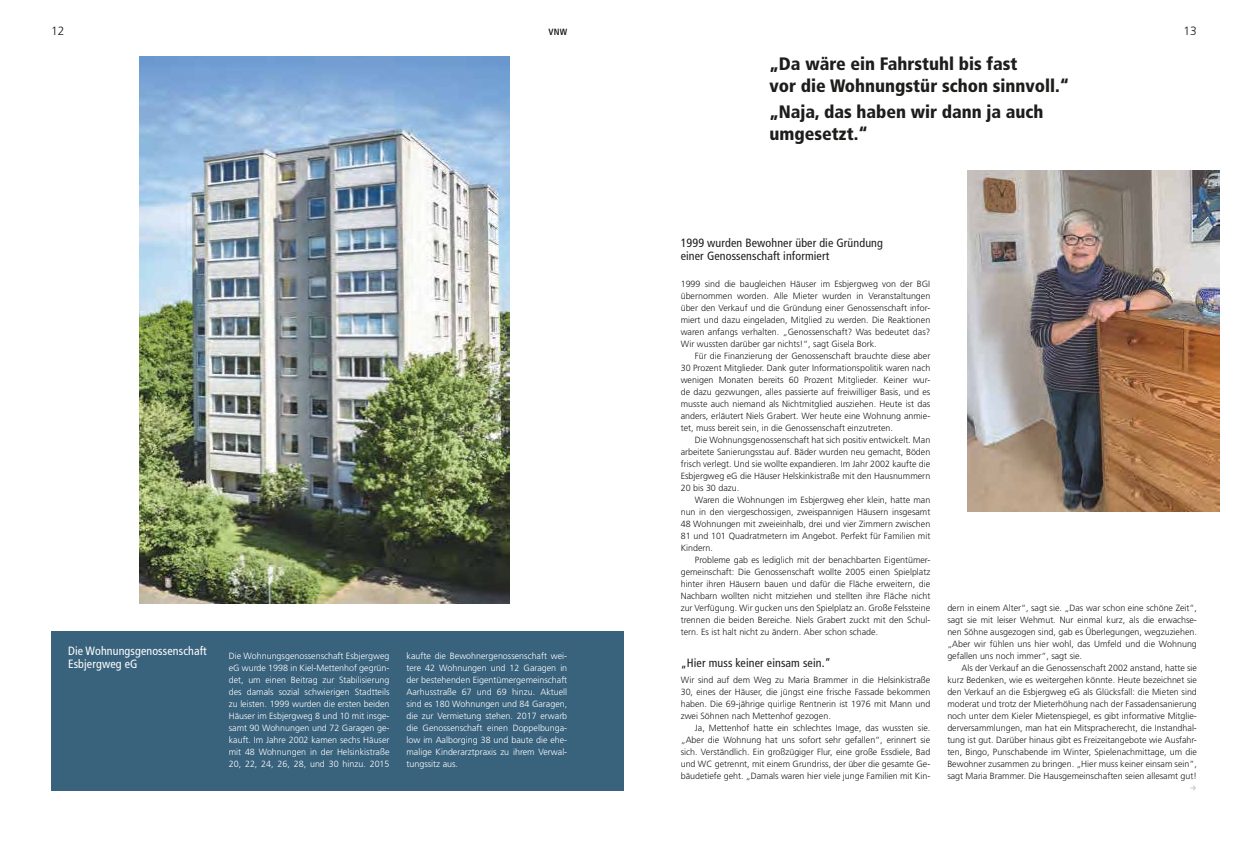
<style>
.page{position:relative;width:1248px;height:842px;background:#fff}
.page>*{position:absolute;margin:0;border:0;box-sizing:border-box;transform-origin:0 0}
.t1{font:900 condensed 18px/21.6px "Frutiger";color:#1d1d1c}
.t2{font:condensed 12px/13px "Frutiger";letter-spacing:.01em;color:#1d1d1c}
.t3{font:condensed 12px/13px "Frutiger";letter-spacing:.01em;color:#fff}
.t4{font:300 12px "Frutiger";color:#1d1d1c}
.t5{font:300 9px/12px "Frutiger";color:#1d1d1c;text-align:justify}
.t6{font:300 9px/12px "Frutiger";color:#fff;text-align:justify}
.t7{font:700 condensed 9px "Frutiger";color:#1d1d1c}
.t8{font:9px "FF Dingbests";color:#c7c6c6}
</style>
<div class="page">
<img style="left:140px;top:57px;width:369px;height:547px">
<img style="left:967px;top:170px;width:252px;height:342px">
<div style="left:51px;top:631px;width:573px;height:160px;background:#39627d"></div>
<h2 class="t4" style="left:51px;top:24px;width:15px">12</h2>
<p class="t7" style="left:548px;top:26px;width:20px">VNW</p>
<h2 class="t4" style="left:1183px;top:24px;width:15px">13</h2>
<h2 class="t3" style="left:68px;top:644px;width:140px">Die Wohnungsgenossenschaft<br>Esbjergweg eG</h2>
<p class="t6" style="left:229px;top:650px;width:162px">Die Wohnungsgenossenschaft Esbjergweg eG wurde 1998 in Kiel-Mettenhof gegrün&shy;det, um einen Beitrag zur Stabilisierung des damals sozial schwierigen Stadtteils zu leisten. 1999 wurden die ersten beiden Häuser im Esbjergweg 8 und 10 mit insge&shy;samt 90 Wohnungen und 72 Garagen ge&shy;kauft. Im Jahre 2002 kamen sechs Häuser mit 48 Wohnungen in der Helsinkistraße 20, 22, 24, 26, 28, und 30 hinzu. 2015</p>
<p class="t6" style="left:406px;top:650px;width:162px">kaufte die Bewohnergenossenschaft wei&shy;tere 42 Wohnungen und 12 Garagen in der bestehenden Eigentümergemeinschaft Aarhusstraße 67 und 69 hinzu. Aktuell sind es 180 Wohnungen und 84 Garagen, die zur Vermietung stehen. 2017 erwarb die Genossenschaft einen Doppelbunga&shy;low im Aalborging 38 und baute die ehe&shy;malige Kinderarztpraxis zu ihrem Verwal&shy;tungssitz aus.</p>
<h1 class="t1" style="left:769px;top:53px;width:301px">„Da wäre ein Fahrstuhl bis fast<br>vor die Wohnungstür schon sinnvoll.“</h1>
<h1 class="t1" style="left:769px;top:101px;width:275px">„Naja, das haben wir dann ja auch umgesetzt.“</h1>
<h2 class="t2" style="left:680px;top:236px;width:204px">1999 wurden Bewohner über die Gründung einer Genossenschaft informiert</h2>
<p class="t5" style="left:680px;top:278px;width:251px">1999 sind die baugleichen Häuser im Esbjergweg von der BGI übernommen worden. Alle Mieter wurden in Veranstaltungen über den Verkauf und die Gründung einer Genossenschaft infor&shy;miert und dazu eingeladen, Mitglied zu werden. Die Reaktionen waren anfangs verhalten. „Genossenschaft? Was bedeutet das?<br>Wir wussten darüber gar nichts!“, sagt Gisela Bork.</p>
<p class="t5" style="left:680px;top:350px;width:251px;text-indent:14px">Für die Finanzierung der Genossenschaft brauchte diese aber 30 Prozent Mitglieder. Dank guter Informationspolitik waren nach wenigen Monaten bereits 60 Prozent Mitglieder. Keiner wur&shy;de dazu gezwungen, alles passierte auf freiwilliger Basis, und es musste auch niemand als Nichtmitglied ausziehen. Heute ist das anders, erläutert Niels Grabert. Wer heute eine Wohnung anmie&shy;tet, muss bereit sein, in die Genossenschaft einzutreten.</p>
<p class="t5" style="left:680px;top:434px;width:251px;text-indent:14px">Die Wohnungsgenossenschaft hat sich positiv entwickelt. Man arbeitete Sanierungsstau auf. Bäder wurden neu gemacht, Böden frisch verlegt. Und sie wollte expandieren. Im Jahr 2002 kaufte die Esbjergweg eG die Häuser Helskinkistraße mit den Hausnummern 20 bis 30 dazu.</p>
<p class="t5" style="left:680px;top:494px;width:251px;text-indent:14px">Waren die Wohnungen im Esbjergweg eher klein, hatte man nun in den viergeschossigen, zweispannigen Häusern insgesamt 48 Wohnungen mit zweieinhalb, drei und vier Zimmern zwischen 81 und 101 Quadratmetern im Angebot. Perfekt für Familien mit Kindern.</p>
<p class="t5" style="left:680px;top:554px;width:251px;text-indent:14px">Probleme gab es lediglich mit der benachbarten Eigentümer&shy;gemeinschaft: Die Genossenschaft wollte 2005 einen Spielplatz hinter ihren Häusern bauen und dafür die Fläche erweitern, die Nachbarn wollten nicht mitziehen und stellten ihre Fläche nicht zur Verfügung. Wir gucken uns den Spielplatz an. Große Felssteine trennen die beiden Bereiche. Niels Grabert zuckt mit den Schul&shy;tern. Es ist halt nicht zu ändern. Aber schon schade.</p>
<h2 class="t2" style="left:680px;top:656px;width:151px">„Hier muss keiner einsam sein.“</h2>
<p class="t5" style="left:680px;top:674px;width:251px">Wir sind auf dem Weg zu Maria Brammer in die Helsinkistraße 30, eines der Häuser, die jüngst eine frische Fassade bekommen haben. Die 69-jährige quirlige Rentnerin ist 1976 mit Mann und zwei Söhnen nach Mettenhof gezogen.</p>
<p class="t5" style="left:680px;top:722px;width:251px;text-indent:14px">Ja, Mettenhof hatte ein schlechtes Image, das wussten sie. „Aber die Wohnung hat uns sofort sehr gefallen“, erinnert sie sich. Verständlich. Ein großzügiger Flur, eine große Essdiele, Bad und WC getrennt, mit einem Grundriss, der über die gesamte Ge&shy;bäudetiefe geht. „Damals waren hier viele junge Familien mit Kin-</p>
<p class="t5" style="left:947px;top:602px;width:251px">dern in einem Alter“, sagt sie. „Das war schon eine schöne Zeit“, sagt sie mit leiser Wehmut. Nur einmal kurz, als die erwachse&shy;nen Söhne ausgezogen sind, gab es Überlegungen, wegzuziehen. „Aber wir fühlen uns hier wohl, das Umfeld und die Wohnung gefallen uns noch immer“, sagt sie.</p>
<p class="t5" style="left:947px;top:662px;width:251px;text-indent:14px">Als der Verkauf an die Genossenschaft 2002 anstand, hatte sie kurz Bedenken, wie es weitergehen könnte. Heute bezeichnet sie den Verkauf an die Esbjergweg eG als Glücksfall: die Mieten sind moderat und trotz der Mieterhöhung nach der Fassadensanierung noch unter dem Kieler Mietenspiegel, es gibt informative Mitglie&shy;derversammlungen, man hat ein Mitspracherecht, die Instandhal&shy;tung ist gut. Darüber hinaus gibt es Freizeitangebote wie Ausfahr&shy;ten, Bingo, Punschabende im Winter, Spielenachmittage, um die Bewohner zusammen zu bringen. „Hier muss keiner einsam sein“, sagt Maria Brammer. Die Hausgemeinschaften seien allesamt gut!</p>
<p class="t8" style="left:1189px;top:783px;width:9px">f</p>
</div>
